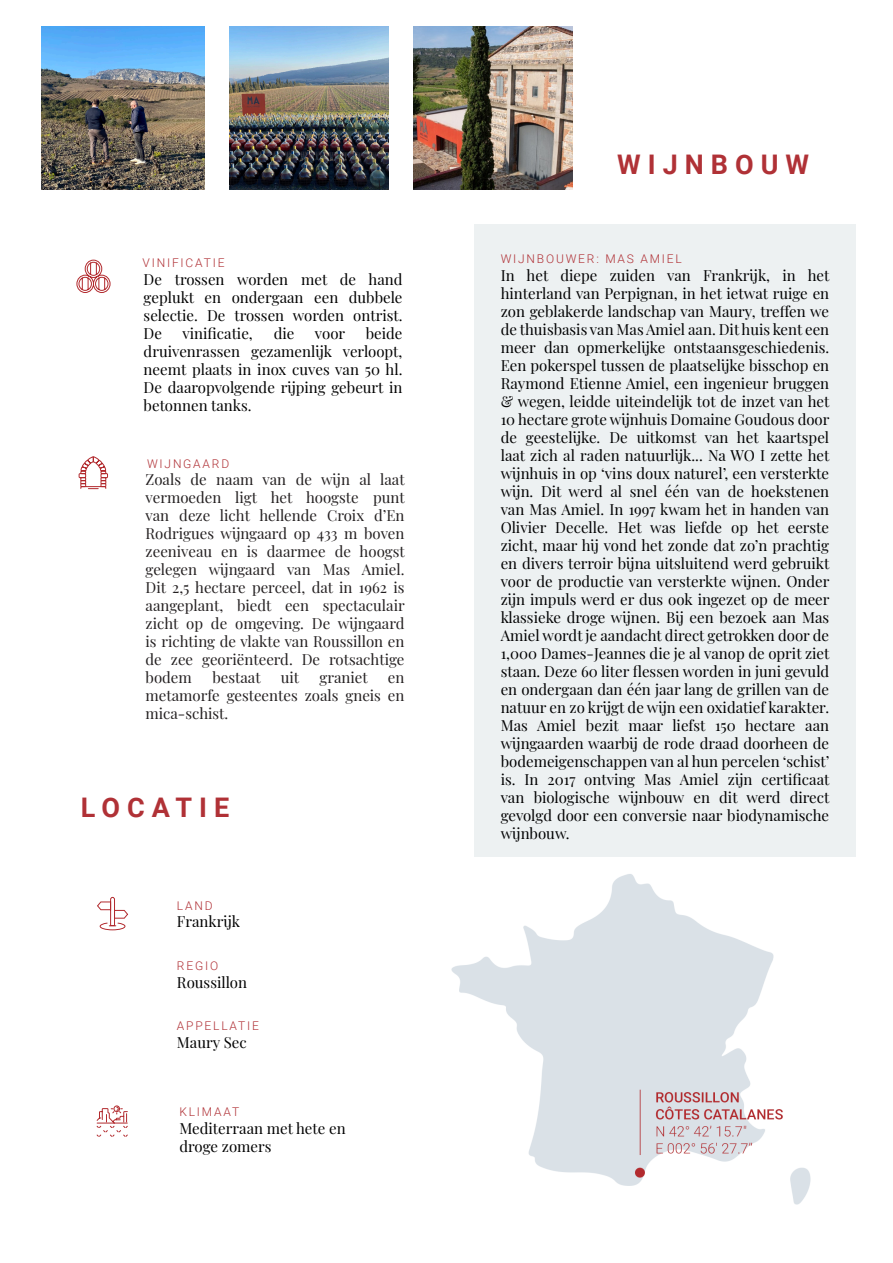
<style>
.page{position:relative;width:893px;height:1263px;background:#fff}
.page>*{position:absolute;margin:0;border:0;box-sizing:border-box;transform-origin:0 0}
.t1{font:700 27px "Roboto";letter-spacing:.26em;color:#b03136}
.t2{font:15px/18px "Playfair Display";color:#000001;text-align:justify}
.t3{font:15px/18px "Playfair Display";color:#231f20;text-align:justify}
.t4{font:300 12px "Roboto";letter-spacing:.15em;color:#b03136}
</style>
<div class="page">
<img style="left:451px;top:874px;width:360px;height:331px">
<svg style="left:97px;top:897px;width:32px;height:33px"></svg>
<svg style="left:96px;top:1105px;width:32px;height:32px"></svg>
<svg style="left:76px;top:259px;width:35px;height:34px"></svg>
<svg style="left:78px;top:456px;width:30px;height:33px"></svg>
<div style="left:475px;top:224px;width:381px;height:632px;background:#edf1f2"></div>
<img style="left:41px;top:26px;width:163px;height:163px">
<img style="left:229px;top:26px;width:159px;height:163px">
<img style="left:414px;top:26px;width:159px;height:163px">
<p class="t4" style="left:143px;top:254px;width:83px">VINIFICATIE</p>
<p class="t2" style="left:144px;top:269px;width:260px">De trossen worden met de hand geplukt en ondergaan een dubbele selectie. De trossen worden ontrist.<br>De</p>
<p class="t2" style="left:144px;top:323px;width:260px;text-indent:222px">beide druivenrassen gezamenlijk verloopt, neemt plaats in inox cuves van 50 hl.<br>De daaropvolgende rijping gebeurt in betonnen tanks.</p>
<p class="t2" style="left:183px;top:323px;width:72px">vinificatie,</p>
<p class="t2" style="left:274px;top:323px;width:22px">die</p>
<p class="t2" style="left:315px;top:323px;width:32px">voor</p>
<p class="t4" style="left:147px;top:455px;width:84px">WIJNGAARD</p>
<p class="t3" style="left:146px;top:469px;width:261px">Zoals de naam van de wijn al laat vermoeden ligt het hoogste punt van deze licht hellende Croix d’En Rodrigues wijngaard op 433 m boven zeeniveau en is daarmee de hoogst gelegen wijngaard van Mas Amiel.<br>Dit 2,5 hectare perceel, dat in 1962 is aangeplant, biedt een spectaculair zicht op de omgeving. De wijngaard is richting de vlakte van Roussillon en de zee georiënteerd. De rotsachtige bodem</p>
<p class="t3" style="left:212px;top:667px;width:50px">bestaat</p>
<p class="t3" style="left:281px;top:667px;width:20px">uit</p>
<p class="t3" style="left:319px;top:667px;width:50px">graniet</p>
<p class="t3" style="left:146px;top:667px;width:260px;text-indent:242px">en metamorfe gesteentes zoals gneis en mica-schist.</p>
<p class="t1" style="left:81px;top:788px;width:150px">LOCATIE</p>
<p class="t4" style="left:177px;top:897px;width:37px">LAND</p>
<p class="t2" style="left:177px;top:911px;width:65px">Frankrijk</p>
<p class="t4" style="left:177px;top:957px;width:43px">REGIO</p>
<p class="t2" style="left:177px;top:972px;width:72px">Roussillon</p>
<p class="t4" style="left:177px;top:1017px;width:83px">APPELLATIE</p>
<p class="t2" style="left:177px;top:1032px;width:71px">Maury Sec</p>
<p class="t4" style="left:179px;top:1103px;width:61px">KLIMAAT</p>
<p class="t2" style="left:179px;top:1118px;width:168px">Mediterraan met hete en droge zomers</p>
<p class="t1" style="left:617px;top:145px;width:194px">WIJNBOUW</p>
<p class="t4" style="left:501px;top:250px;width:183px">WIJNBOUWER: MAS AMIEL</p>
<p class="t2" style="left:501px;top:265px;width:330px">In het diepe zuiden van Frankrijk, in het hinterland van Perpignan, in het ietwat ruige en zon geblakerde landschap van Maury, treffen we de thuisbasis van Mas Amiel aan. Dit huis kent een meer dan opmerkelijke ontstaansgeschiedenis.<br>Een pokerspel tussen de plaatselijke bisschop en Raymond Etienne Amiel, een ingenieur bruggen &amp; wegen, leidde uiteindelijk tot de inzet van het 10 hectare grote wijnhuis Domaine Goudous door de geestelijke. De uitkomst van het kaartspel laat zich al raden natuurlijk... Na WO I zette het wijnhuis in op ‘vins doux naturel’, een versterkte wijn. Dit werd al snel één van de hoekstenen van Mas Amiel. In 1997 kwam het in handen van Olivier Decelle. Het was liefde op het eerste zicht, maar hij vond het zonde dat zo’n prachtig en divers terroir bijna uitsluitend werd gebruikt voor de productie van versterkte wijnen. Onder zijn impuls werd er dus ook ingezet op de meer klassieke droge wijnen. Bij een bezoek aan Mas Amiel wordt je aandacht direct getrokken door de 1,000 Dames-Jeannes die je al vanop de oprit ziet staan. Deze 60 liter flessen worden in juni gevuld en ondergaan dan één jaar lang de grillen van de natuur en zo krijgt de wijn een oxidatief karakter.<br>Mas Amiel bezit maar liefst 150 hectare aan wijngaarden waarbij de rode draad doorheen de bodemeigenschappen van al hun percelen ‘schist’ is. In 2017 ontving Mas Amiel zijn certificaat van biologische wijnbouw en dit werd direct gevolgd door een conversie naar biodynamische wijnbouw.</p>
</div>
